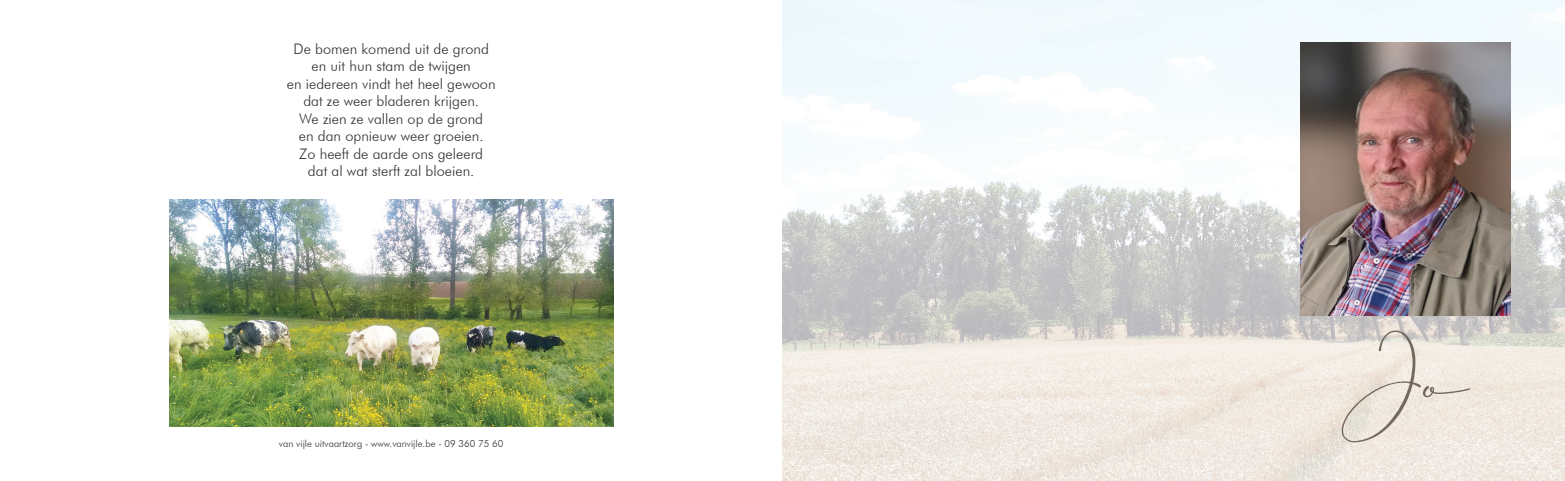
<style>
.page{position:relative;width:1565px;height:481px;background:#fff}
.page>*{position:absolute;margin:0;border:0;box-sizing:border-box;transform-origin:0 0}
.t1{font:135px "Cherolina";color:#72685e}
.t2{font:300 14.55px/17.4px "Futura BT";color:#312f30;text-align:center}
.t3{font:300 9.75px "Futura BT";color:#312f30}
</style>
<div class="page">
<img style="left:782px;top:0;width:783px;height:480px">
<img style="left:169px;top:199px;width:444px;height:227px">
<img style="left:1301px;top:42px;width:210px;height:273px">
<p class="t2" style="left:287px;top:40px;width:210px">De bomen komend uit de grond en uit hun stam de twijgen<br>en iedereen vindt het heel gewoon dat ze weer bladeren krijgen.<br>We zien ze vallen op de grond<br>en dan opnieuw weer groeien.<br>Zo heeft de aarde ons geleerd<br>dat al wat sterft zal bloeien.</p>
<p class="t3" style="left:279px;top:437px;width:226px">van vijle uitvaartzorg - www.vanvijle.be - 09 360 75 60</p>
<h1 class="t1" style="left:1342px;top:312px;width:129px">Jo</h1>
</div>
